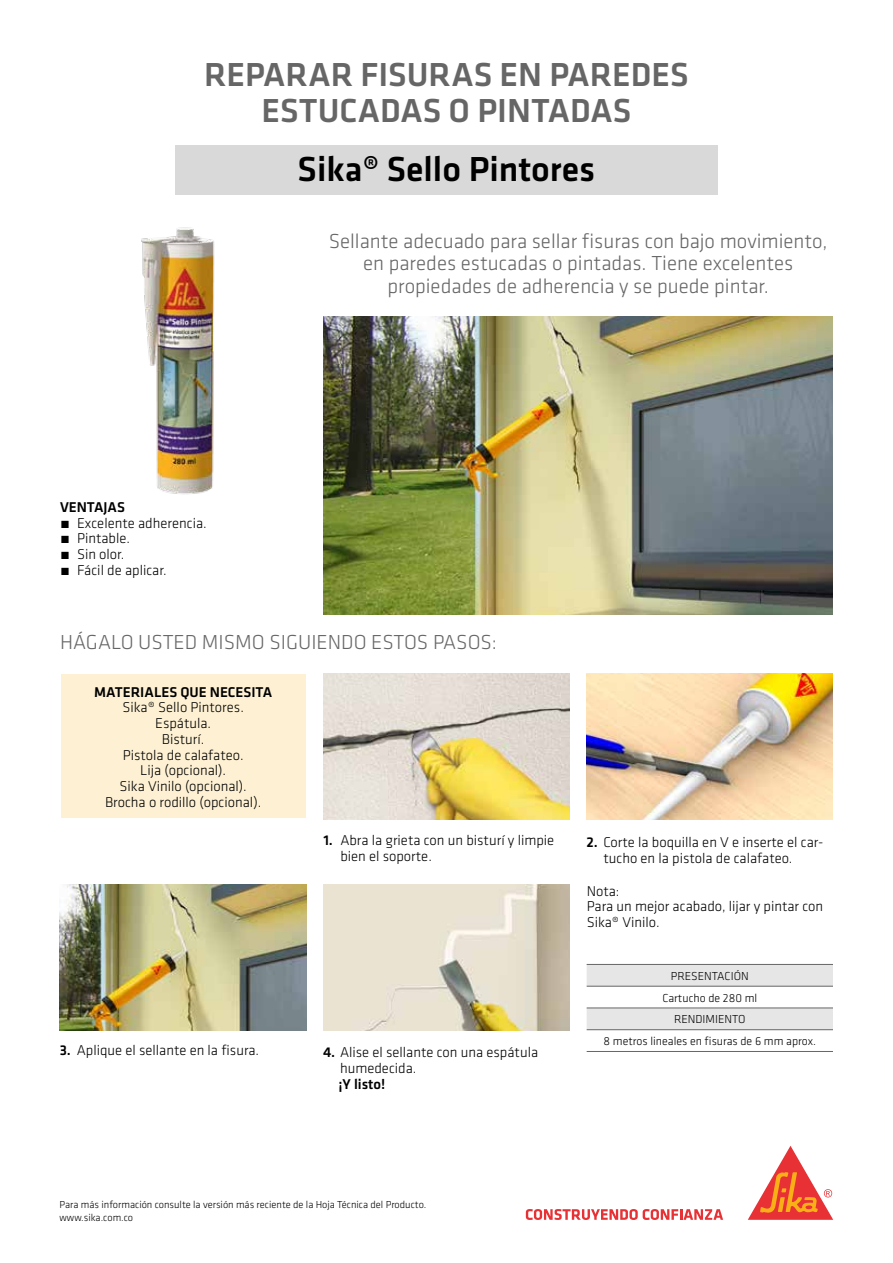
<style>
.page{position:relative;width:893px;height:1263px;background:#fff}
.page>*{position:absolute;margin:0;border:0;box-sizing:border-box;transform-origin:0 0}
.t1{font:500 36px "Klavika";color:#000}
.t2{font:500 34.5px/36px "Klavika";color:#666;text-align:center}
.t3{font:300 21px/22.5px "Klavika";color:#666;text-align:center}
.t4{font:300 14.7px/15.8px "Klavika";color:#000}
.t5{font:500 14.7px "Klavika";color:#000}
.t6{font:300 12px/21.8px "Klavika";color:#000;text-align:center}
.t7{font:300 10.5px/12.6px "Klavika";color:#000}
.s1{font-weight:500}
</style>
<div class="page">
<svg style="left:748px;top:1146px;width:85px;height:74px"></svg>
<svg style="left:526px;top:1209px;width:197px;height:11px"></svg>
<div style="left:175px;top:145px;width:543px;height:50px;background:#d9d9d9"></div>
<img style="left:323px;top:317px;width:510px;height:297px">
<img style="left:323px;top:673px;width:247px;height:146px">
<div style="left:61px;top:675px;width:245px;height:143px;background:#fdf0d3"></div>
<svg style="left:587px;top:965px;width:246px;height:64px"></svg>
<hr style="left:587px;top:964px;width:246px;height:1px;background:#666">
<hr style="left:587px;top:986px;width:246px;height:1px;background:#666">
<hr style="left:587px;top:1008px;width:246px;height:1px;background:#666">
<hr style="left:587px;top:1029px;width:246px;height:1px;background:#666">
<hr style="left:587px;top:1051px;width:246px;height:1px;background:#666">
<img style="left:586px;top:673px;width:247px;height:146px">
<img style="left:60px;top:884px;width:246px;height:146px">
<img style="left:323px;top:884px;width:247px;height:146px">
<img style="left:141px;top:227px;width:74px;height:267px">
<h2 class="t2" style="left:204px;top:56px;width:486px">REPARAR FISURAS EN PAREDES<br>ESTUCADAS O PINTADAS</h2>
<h1 class="t1" style="left:298px;top:145px;width:299px">Sika® Sello Pintores</h1>
<p class="t5" style="left:60px;top:497px;width:66px">VENTAJAS</p>
<p class="t4" style="left:60px;top:515px;width:148px">́ Excelente adherencia. ́ Pintable.<br>́ Sin olor.<br>́ Fácil de aplicar.</p>
<h3 class="t3" style="left:329px;top:229px;width:500px">Sellante adecuado para sellar fisuras con bajo movimiento, en paredes estucadas o pintadas. Tiene excelentes propiedades de adherencia y se puede pintar.</h3>
<h3 class="t3" style="left:60px;top:631px;width:439px">HÁGALO USTED MISMO SIGUIENDO ESTOS PASOS:</h3>
<p class="t5" style="left:94px;top:682px;width:180px">MATERIALES QUE NECESITA</p>
<p class="t4" style="left:105px;top:700px;width:158px;text-align:center">Sika® Sello Pintores.<br>Espátula.<br>Bisturí.<br>Pistola de calafateo.<br>Lija (opcional).<br>Sika Vinilo (opcional).<br>Brocha o rodillo (opcional).</p>
<p class="t4" style="left:340px;top:832px;width:215px;text-indent:-17px"><span class="s1">1.</span> Abra la grieta con un bisturí y limpie bien el soporte.</p>
<p class="t4" style="left:60px;top:1042px;width:201px"><span class="s1">3.</span> Aplique el sellante en la fisura.</p>
<p class="t4" style="left:340px;top:1044px;width:200px;text-indent:-17px"><span class="s1">4.</span> Alise el sellante con una espátula humedecida.</p>
<p class="t5" style="left:338px;top:1074px;width:48px">¡Y listo!</p>
<p class="t4" style="left:603px;top:834px;width:222px;text-indent:-17px"><span class="s1">2.</span> Corte la boquilla en V e inserte el car&shy;tucho en la pistola de calafateo.</p>
<p class="t4" style="left:587px;top:883px;width:238px">Nota:<br>Para un mejor acabado, lijar y pintar con<br>Sika® Vinilo.</p>
<p class="t6" style="left:604px;top:965px;width:214px">PRESENTACIÓN<br>Cartucho de 280 ml<br>RENDIMIENTO<br>8 metros lineales en fisuras de 6 mm aprox.</p>
<p class="t7" style="left:60px;top:1198px;width:368px">Para más información consulte la versión más reciente de la Hoja Técnica del Producto. www.sika.com.co</p>
</div>
